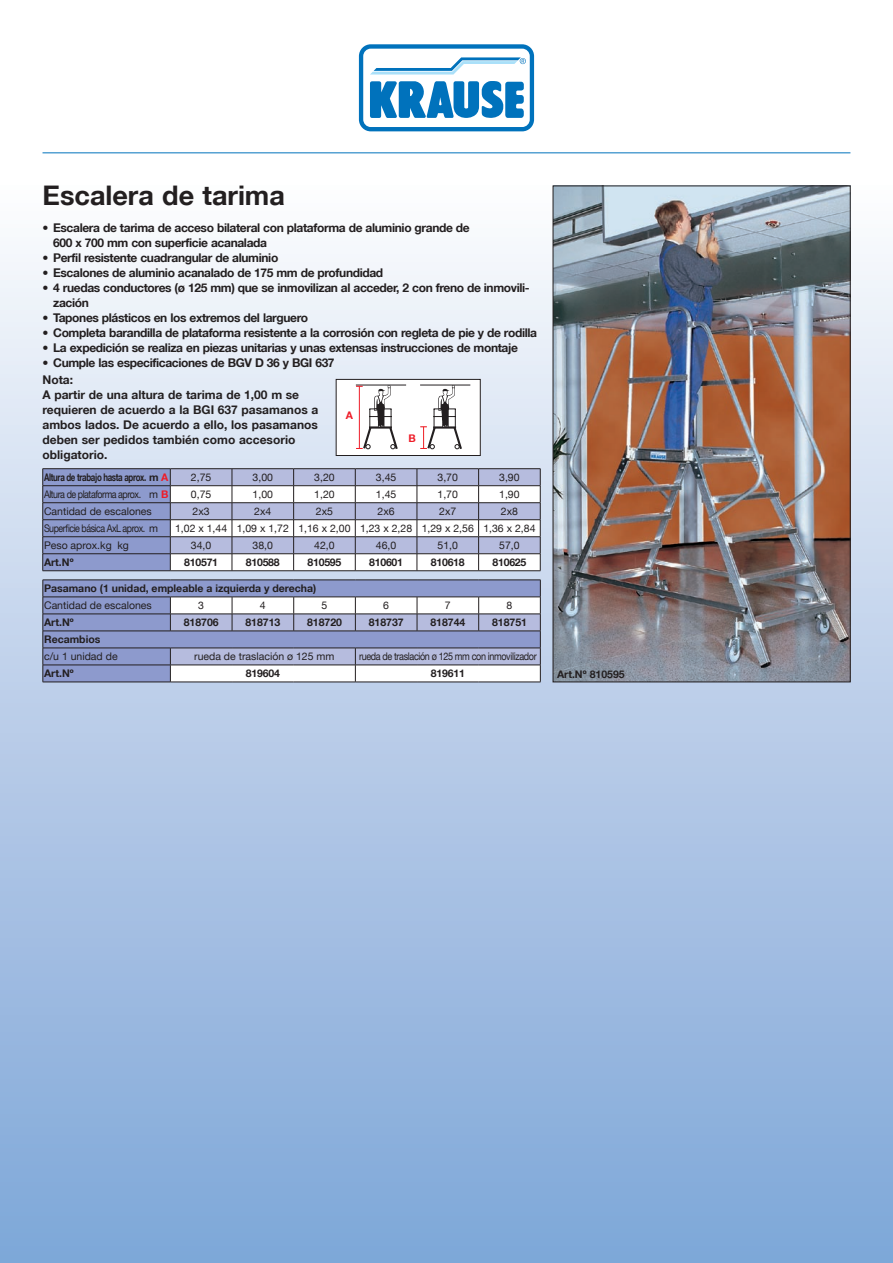
<style>
.page{position:relative;width:893px;height:1263px;background:#fff}
.page>*{position:absolute;margin:0;border:0;box-sizing:border-box;transform-origin:0 0}
.t1{font:700 27px "Helvetica Neue LT";color:#231f20}
.t2{font:700 12px/15px "Helvetica Neue LT";letter-spacing:-.03em;color:#231f20}
.t3{font:700 12px/15px "Helvetica Neue LT";color:#231f20}
.t4{font:10.5px "Helvetica Neue LT";color:#231f20}
.t5{font:700 10.5px "Helvetica Neue LT";color:#231f20}
.t6{font:10.5px "Helvetica Neue LT";letter-spacing:-.04em;color:#231f20;scale:.86 1}
.t7{font:700 10.5px "Helvetica Neue LT";letter-spacing:-.04em;color:#231f20;scale:.75 1}
.t8{font:10.5px "Helvetica Neue LT";letter-spacing:-.05em;color:#231f20;scale:.85 1}
.t9{font:10.5px "Helvetica Neue LT";letter-spacing:-.05em;color:#231f20;scale:.84 1}
.t10{font:700 10.5px "Helvetica Neue LT";color:#ee1c28}
.s1{color:#ee1c28}
.s2{font-weight:700;color:#ee1c28}
</style>
<div class="page">
<div style="left:0;top:185px;width:893px;height:1078px;background:linear-gradient(to bottom,#f7f7f9,#7ca4d7)"></div>
<hr style="left:43px;top:153px;width:807px;height:1px;background:#0072bc">
<svg style="left:357px;top:43px;width:179px;height:90px"></svg>
<svg style="left:359px;top:44px;width:175px;height:87px"></svg>
<img style="left:555px;top:188px;width:293px;height:492px">
<div style="left:553px;top:186px;width:297px;height:496px;border:1px solid #231f20"></div>
<div style="left:336px;top:379px;width:144px;height:76px;background:#fff"></div>
<hr style="left:356px;top:384px;width:50px;height:1px;background:#231f20">
<hr style="left:420px;top:384px;width:50px;height:1px;background:#231f20">
<svg style="left:356px;top:385px;width:43px;height:65px"></svg>
<svg style="left:420px;top:385px;width:44px;height:65px"></svg>
<div style="left:336px;top:379px;width:144px;height:77px;border:1px solid #231f20"></div>
<hr style="left:43px;top:468px;width:127px;height:1px;background:#231f20">
<hr style="left:170px;top:468px;width:62px;height:1px;background:#231f20">
<hr style="left:232px;top:468px;width:62px;height:1px;background:#231f20">
<hr style="left:294px;top:468px;width:61px;height:1px;background:#231f20">
<hr style="left:355px;top:468px;width:62px;height:1px;background:#231f20">
<hr style="left:417px;top:468px;width:62px;height:1px;background:#231f20">
<hr style="left:479px;top:468px;width:61px;height:1px;background:#231f20">
<svg style="left:42px;top:469px;width:499px;height:102px"></svg>
<hr style="left:43px;top:570px;width:127px;height:1px;background:#231f20">
<hr style="left:170px;top:570px;width:62px;height:1px;background:#231f20">
<hr style="left:232px;top:570px;width:62px;height:1px;background:#231f20">
<hr style="left:294px;top:570px;width:61px;height:1px;background:#231f20">
<hr style="left:355px;top:570px;width:62px;height:1px;background:#231f20">
<hr style="left:417px;top:570px;width:62px;height:1px;background:#231f20">
<hr style="left:479px;top:570px;width:61px;height:1px;background:#231f20">
<div style="left:44px;top:581px;width:126px;height:101px;background:#8d9acd"></div>
<hr style="left:43px;top:597px;width:127px;height:1px;background:#231f20">
<hr style="left:43px;top:614px;width:127px;height:1px;background:#231f20">
<hr style="left:43px;top:631px;width:127px;height:1px;background:#231f20">
<hr style="left:43px;top:648px;width:127px;height:1px;background:#231f20">
<hr style="left:43px;top:665px;width:127px;height:1px;background:#231f20">
<hr style="left:43px;top:580px;width:127px;height:1px;background:#231f20">
<svg style="left:43px;top:580px;width:1px;height:102px"></svg>
<svg style="left:170px;top:580px;width:371px;height:102px"></svg>
<hr style="left:43px;top:682px;width:127px;height:1px;background:#231f20">
<hr style="left:170px;top:682px;width:62px;height:1px;background:#231f20">
<hr style="left:232px;top:682px;width:62px;height:1px;background:#231f20">
<hr style="left:294px;top:682px;width:61px;height:1px;background:#231f20">
<hr style="left:355px;top:682px;width:62px;height:1px;background:#231f20">
<hr style="left:417px;top:682px;width:62px;height:1px;background:#231f20">
<hr style="left:479px;top:682px;width:62px;height:1px;background:#231f20">
<h1 class="t1" style="left:43px;top:179px;width:244px">Escalera de tarima</h1>
<p class="t2" style="left:53px;top:220px;width:418px;text-indent:-11px">• Escalera de tarima de acceso bilateral con plataforma de aluminio grande de<br>600 x 700 mm con superficie acanalada</p>
<p class="t2" style="left:43px;top:250px;width:237px">• Perfil resistente cuadrangular de aluminio</p>
<p class="t2" style="left:43px;top:265px;width:342px">• Escalones de aluminio acanalado de 175 mm de profundidad</p>
<p class="t2" style="left:53px;top:280px;width:478px;text-indent:-11px">• 4 ruedas conductores (ø 125 mm) que se inmovilizan al acceder, 2 con freno de inmovili&shy;zación</p>
<p class="t2" style="left:43px;top:310px;width:267px">• Tapones plásticos en los extremos del larguero</p>
<p class="t2" style="left:43px;top:325px;width:496px">• Completa barandilla de plataforma resistente a la corrosión con regleta de pie y de rodilla</p>
<p class="t2" style="left:43px;top:340px;width:477px">• La expedición se realiza en piezas unitarias y unas extensas instrucciones de montaje</p>
<p class="t2" style="left:43px;top:355px;width:294px">• Cumple las especificaciones de BGV D 36 y BGI 637</p>
<p class="t3" style="left:43px;top:371px;width:277px">Nota:<br>A partir de una altura de tarima de 1,00 m se requieren de acuerdo a la BGI 637 pasamanos a ambos lados. De acuerdo a ello, los pasamanos deben ser pedidos también como accesorio obligatorio.</p>
<p class="t10" style="left:346px;top:409px;width:9px">A</p>
<p class="t10" style="left:409px;top:432px;width:9px">B</p>
<p class="t7" style="left:44px;top:471px;width:167px">Altura de trabajo hasta aprox. m <span class="s1">A</span></p>
<p class="t4" style="left:191px;top:471px;width:22px">2,75</p>
<p class="t4" style="left:253px;top:471px;width:22px">3,00</p>
<p class="t4" style="left:314px;top:471px;width:22px">3,20</p>
<p class="t4" style="left:376px;top:471px;width:22px">3,45</p>
<p class="t4" style="left:438px;top:471px;width:22px">3,70</p>
<p class="t4" style="left:499px;top:471px;width:22px">3,90</p>
<p class="t8" style="left:44px;top:488px;width:148px">Altura de plataforma aprox. m <span class="s2">B</span></p>
<p class="t4" style="left:191px;top:488px;width:22px">0,75</p>
<p class="t4" style="left:253px;top:488px;width:22px">1,00</p>
<p class="t4" style="left:314px;top:488px;width:22px">1,20</p>
<p class="t4" style="left:376px;top:488px;width:22px">1,45</p>
<p class="t4" style="left:438px;top:488px;width:22px">1,70</p>
<p class="t4" style="left:499px;top:488px;width:22px">1,90</p>
<p class="t4" style="left:44px;top:505px;width:109px">Cantidad de escalones</p>
<p class="t4" style="left:193px;top:505px;width:19px">2x3</p>
<p class="t4" style="left:254px;top:505px;width:19px">2x4</p>
<p class="t4" style="left:316px;top:505px;width:19px">2x5</p>
<p class="t4" style="left:378px;top:505px;width:19px">2x6</p>
<p class="t4" style="left:439px;top:505px;width:19px">2x7</p>
<p class="t4" style="left:501px;top:505px;width:19px">2x8</p>
<p class="t9" style="left:44px;top:522px;width:137px">Superficie básica AxL aprox. m</p>
<p class="t4" style="left:175px;top:522px;width:362px">1,02 x 1,44 1,09 x 1,72 1,16 x 2,00 1,23 x 2,28 1,29 x 2,56 1,36 x 2,84</p>
<p class="t4" style="left:44px;top:539px;width:86px">Peso aprox.kg kg</p>
<p class="t4" style="left:191px;top:539px;width:22px">34,0</p>
<p class="t4" style="left:253px;top:539px;width:22px">38,0</p>
<p class="t4" style="left:314px;top:539px;width:22px">42,0</p>
<p class="t4" style="left:376px;top:539px;width:22px">46,0</p>
<p class="t4" style="left:438px;top:539px;width:22px">51,0</p>
<p class="t4" style="left:499px;top:539px;width:22px">57,0</p>
<p class="t5" style="left:44px;top:556px;width:31px">Art.Nº</p>
<p class="t5" style="left:184px;top:556px;width:35px">810571</p>
<p class="t5" style="left:246px;top:556px;width:35px">810588</p>
<p class="t5" style="left:307px;top:556px;width:35px">810595</p>
<p class="t5" style="left:369px;top:556px;width:35px">810601</p>
<p class="t5" style="left:431px;top:556px;width:35px">810618</p>
<p class="t5" style="left:492px;top:556px;width:35px">810625</p>
<p class="t5" style="left:44px;top:582px;width:274px">Pasamano (1 unidad, empleable a izquierda y derecha)</p>
<p class="t4" style="left:44px;top:599px;width:109px">Cantidad de escalones</p>
<p class="t4" style="left:198px;top:599px;width:7px">3</p>
<p class="t4" style="left:260px;top:599px;width:7px">4</p>
<p class="t4" style="left:322px;top:599px;width:7px">5</p>
<p class="t4" style="left:383px;top:599px;width:7px">6</p>
<p class="t4" style="left:445px;top:599px;width:7px">7</p>
<p class="t4" style="left:507px;top:599px;width:7px">8</p>
<p class="t5" style="left:44px;top:616px;width:31px">Art.Nº</p>
<p class="t5" style="left:184px;top:616px;width:37px">818706</p>
<p class="t5" style="left:245px;top:616px;width:37px">818713</p>
<p class="t5" style="left:307px;top:616px;width:37px">818720</p>
<p class="t5" style="left:369px;top:616px;width:37px">818737</p>
<p class="t5" style="left:430px;top:616px;width:37px">818744</p>
<p class="t5" style="left:492px;top:616px;width:37px">818751</p>
<p class="t5" style="left:44px;top:633px;width:58px">Recambios</p>
<p class="t4" style="left:44px;top:650px;width:75px">c/u 1 unidad de</p>
<p class="t4" style="left:194px;top:650px;width:142px">rueda de traslación ø 125 mm</p>
<p class="t6" style="left:359px;top:650px;width:208px">rueda de traslación ø 125 mm con inmovilizador</p>
<p class="t5" style="left:44px;top:667px;width:31px">Art.Nº</p>
<p class="t5" style="left:246px;top:667px;width:35px">819604</p>
<p class="t5" style="left:431px;top:667px;width:35px">819611</p>
<p class="t5" style="left:557px;top:668px;width:69px">Art.Nº 810595</p>
</div>
